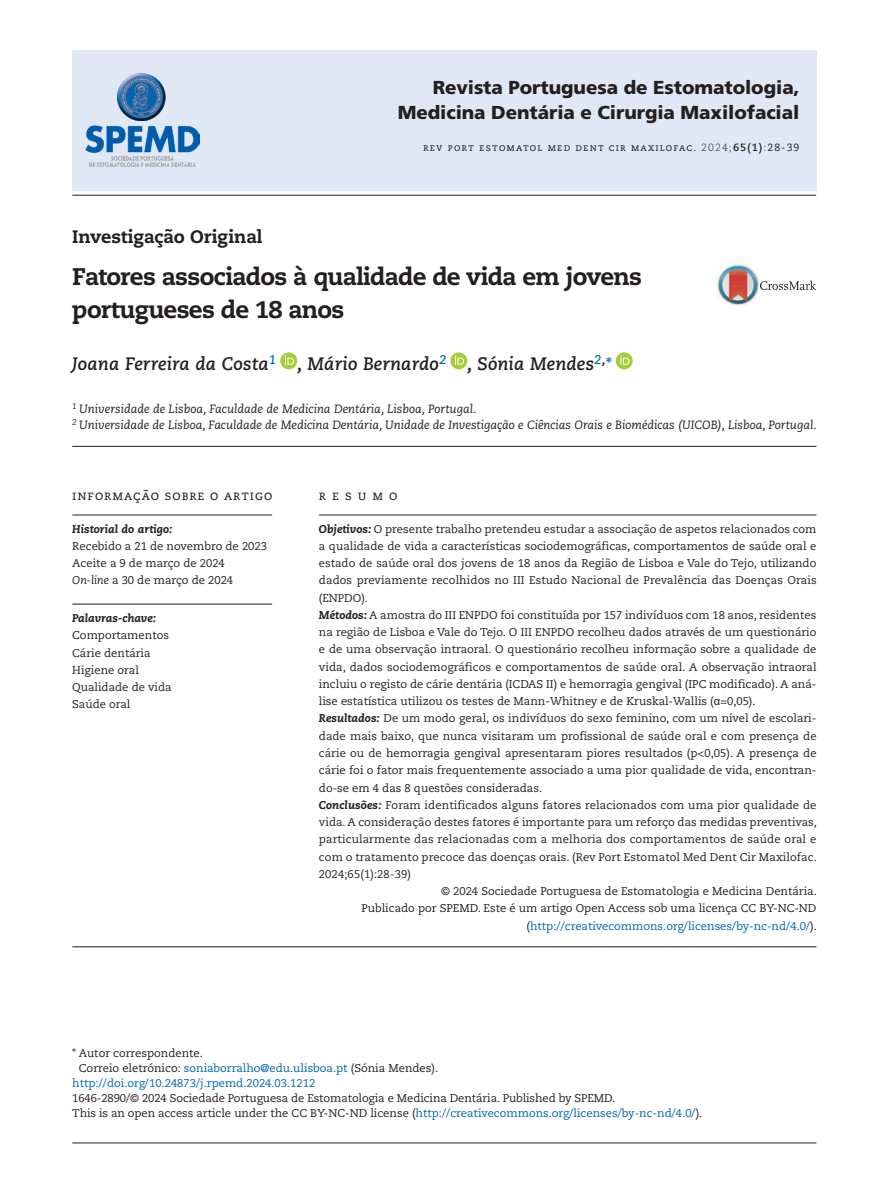
<style>
.page{position:relative;width:893px;height:1191px;background:#fff}
.page>*{position:absolute;margin:0;border:0;box-sizing:border-box;transform-origin:0 0}
.t1{font:800 24px/32.4px "Caecilia LT Std";letter-spacing:-.035em;color:#231f20}
.t2{font:900 18.75px/25.3px "Frutiger LT Std";letter-spacing:-.005em;color:#231f20;text-align:right}
.t3{font:italic 700 18px "Caecilia LT Std";letter-spacing:.01em;color:#231f20}
.t4{font:800 18px "Caecilia LT Std";letter-spacing:-.01em;color:#231f20}
.t5{font:13.5px "Caecilia LT Std";letter-spacing:.07em;color:#231f20}
.t6{font:italic 12px/15.8px "Caecilia LT Std";color:#231f20}
.t7{font:11.25px/17.2px "Caecilia LT Std";color:#231f20}
.t8{font:11.25px "Caecilia LT Std";color:#0166b3}
.t9{font:italic 800 11.25px "Caecilia LT Std";color:#231f20}
.t10{font:10.5px "Caecilia LT Std";letter-spacing:.105em;color:#231f20}
.s1{font-weight:300}
.s2{font-weight:700}
.s3{color:#0166b3}
.s4{font-style:italic}
.s5{font-weight:800;font-style:italic}
.s6{font-family:"Arial"}
.s7{color:#231f20}
</style>
<div class="page">
<div style="left:72px;top:50px;width:744px;height:141px;background:#e1e8f5"></div>
<div style="left:280px;top:352px;width:17px;height:17px;background:#a6cc38;border-radius:50%"></div>
<svg style="left:285px;top:355px;width:9px;height:10px"></svg>
<div style="left:450px;top:352px;width:17px;height:17px;background:#a6cc38;border-radius:50%"></div>
<svg style="left:455px;top:355px;width:9px;height:10px"></svg>
<div style="left:616px;top:352px;width:17px;height:17px;background:#a6cc38;border-radius:50%"></div>
<svg style="left:620px;top:355px;width:9px;height:10px"></svg>
<hr style="left:72px;top:446px;width:744px;height:1px;background:#231f20">
<hr style="left:72px;top:946px;width:744px;height:1px;background:#231f20">
<hr style="left:72px;top:1142px;width:744px;height:1px;background:#231f20">
<hr style="left:72px;top:515px;width:200px;height:1px;background:#231f20">
<hr style="left:72px;top:604px;width:200px;height:1px;background:#231f20">
<hr style="left:319px;top:515px;width:497px;height:1px;background:#231f20">
<img style="left:717px;top:264px;width:42px;height:42px">
<svg style="left:760px;top:280px;width:56px;height:10px"></svg>
<img style="left:118px;top:73px;width:48px;height:47px">
<img style="left:85px;top:125px;width:114px;height:28px">
<img style="left:89px;top:161px;width:106px;height:6px">
<img style="left:111px;top:156px;width:63px;height:5px">
<hr style="left:72px;top:195px;width:744px;height:1px;background:#231f20">
<h2 class="t2" style="left:398px;top:75px;width:403px">Revista Portuguesa de Estomatologia,<br>Medicina Dentária e Cirurgia Maxilofacial</h2>
<p class="t10" style="left:423px;top:141px;width:378px">rev port estomatol med dent cir maxilofac. <span class="s1">2024;</span><span class="s2">65(1)</span><span class="s1">:</span>28-39</p>
<h3 class="t4" style="left:72px;top:226px;width:192px">Investigação Original</h3>
<h1 class="t1" style="left:72px;top:261px;width:571px">Fatores associados à qualidade de vida em jovens portugueses de 18 anos</h1>
<h3 class="t3" style="left:72px;top:353px;width:541px">Joana Ferreira da Costa<sup>1</sup> , Mário Bernardo<sup>2</sup> , Sónia Mendes<sup>2</sup><sup>,</sup><span class="s3">*</span></h3>
<p class="t6" style="left:72px;top:402px;width:746px"><sup>1</sup> Universidade de Lisboa, Faculdade de Medicina Dentária, Lisboa, Portugal.<br><sup>2</sup> Universidade de Lisboa, Faculdade de Medicina Dentária, Unidade de Investigação e Ciências Orais e Biomédicas (UICOB), Lisboa, Portugal.</p>
<p class="t5" style="left:72px;top:488px;width:202px">informação sobre o artigo</p>
<p class="t5" style="left:319px;top:488px;width:80px">r e s u m o</p>
<p class="t9" style="left:72px;top:522px;width:102px">Historial do artigo:</p>
<p class="t7" style="left:72px;top:537px;width:196px">Recebido a 21 de novembro de 2023<br>Aceite a 9 de março de 2024<br><span class="s4">On-line</span> a 30 de março de 2024</p>
<p class="t7" style="left:319px;top:520px;width:499px"><span class="s5">Objetivos:</span> O presente trabalho pretendeu estudar a associação de aspetos relacionados com</p>
<p class="t7" style="left:319px;top:537px;width:499px">a qualidade de vida a características sociodemográficas, comportamentos de saúde oral e</p>
<p class="t7" style="left:319px;top:555px;width:499px">estado de saúde oral dos jovens de 18 anos da Região de Lisboa e Vale do Tejo, utilizando</p>
<p class="t7" style="left:319px;top:572px;width:499px">dados previamente recolhidos no III Estudo Nacional de Prevalência das Doenças Orais</p>
<p class="t7" style="left:319px;top:589px;width:51px">(ENPDO).</p>
<p class="t7" style="left:319px;top:606px;width:499px"><span class="s5">Métodos:</span> A amostra do III ENPDO foi constituída por 157 indivíduos com 18 anos, residentes</p>
<p class="t7" style="left:319px;top:624px;width:499px">na região de Lisboa e Vale do Tejo. O III ENPDO recolheu dados através de um questionário</p>
<p class="t7" style="left:319px;top:641px;width:499px">e de uma observação intraoral. O questionário recolheu informação sobre a qualidade de</p>
<p class="t7" style="left:319px;top:658px;width:499px">vida, dados sociodemográficos e comportamentos de saúde oral. A observação intraoral</p>
<p class="t7" style="left:319px;top:675px;width:499px">incluiu o registo de cárie dentária (ICDAS II) e hemorragia gengival (IPC modificado). A aná-</p>
<p class="t7" style="left:319px;top:693px;width:438px">lise estatística utilizou os testes de Mann-Whitney e de Kruskal-Wallis (<span class="s6">α</span>=0,05).</p>
<p class="t7" style="left:319px;top:710px;width:499px"><span class="s5">Resultados:</span> De um modo geral, os indivíduos do sexo feminino, com um nível de escolari-</p>
<p class="t7" style="left:319px;top:727px;width:499px">dade mais baixo, que nunca visitaram um profissional de saúde oral e com presença de</p>
<p class="t7" style="left:319px;top:744px;width:499px">cárie ou de hemorragia gengival apresentaram piores resultados (p&lt;0,05). A presença de</p>
<p class="t7" style="left:319px;top:762px;width:499px">cárie foi o fator mais frequentemente associado a uma pior qualidade de vida, encontran-</p>
<p class="t7" style="left:319px;top:779px;width:225px">do-se em 4 das 8 questões consideradas.</p>
<p class="t7" style="left:319px;top:796px;width:499px"><span class="s5">Conclusões:</span> Foram identificados alguns fatores relacionados com uma pior qualidade de</p>
<p class="t7" style="left:319px;top:813px;width:500px">vida. A consideração destes fatores é importante para um reforço das medidas preventivas,</p>
<p class="t7" style="left:319px;top:831px;width:499px">particularmente das relacionadas com a melhoria dos comportamentos de saúde oral e</p>
<p class="t7" style="left:319px;top:848px;width:499px">com o tratamento precoce das doenças orais. (Rev Port Estomatol Med Dent Cir Maxilofac.</p>
<p class="t7" style="left:319px;top:865px;width:94px">2024;65(1):28-39)</p>
<p class="t7" style="left:441px;top:882px;width:377px">© 2024 Sociedade Portuguesa de Estomatologia e Medicina Dentária.</p>
<p class="t7" style="left:361px;top:900px;width:456px">Publicado por SPEMD. Este é um artigo Open Access sob uma licença CC BY-NC-ND</p>
<p class="t8" style="left:526px;top:919px;width:292px"><span class="s7">(</span>http://creativecommons.org/licenses/by-nc-nd/4.0/<span class="s7">).</span></p>
<p class="t9" style="left:72px;top:611px;width:85px">Palavras-chave:</p>
<p class="t7" style="left:72px;top:627px;width:101px">Comportamentos<br>Cárie dentária<br>Higiene oral<br>Qualidade de vida<br>Saúde oral</p>
<p class="t7" style="left:72px;top:1044px;width:132px">* Autor correspondente.</p>
<p class="t7" style="left:79px;top:1059px;width:361px">Correio eletrónico: <span class="s3">soniaborralho@edu.ulisboa.pt</span> (Sónia Mendes).</p>
<p class="t8" style="left:72px;top:1076px;width:244px">http://doi.org/10.24873/j.rpemd.2024.03.1212</p>
<p class="t7" style="left:72px;top:1090px;width:632px;line-height:14.9px">1646-2890/© 2024 Sociedade Portuguesa de Estomatologia e Medicina Dentária. Published by SPEMD.<br>This is an open access article under the CC BY-NC-ND license (<span class="s3">http://creativecommons.org/licenses/by-nc-nd/4.0/</span>).</p>
</div>
